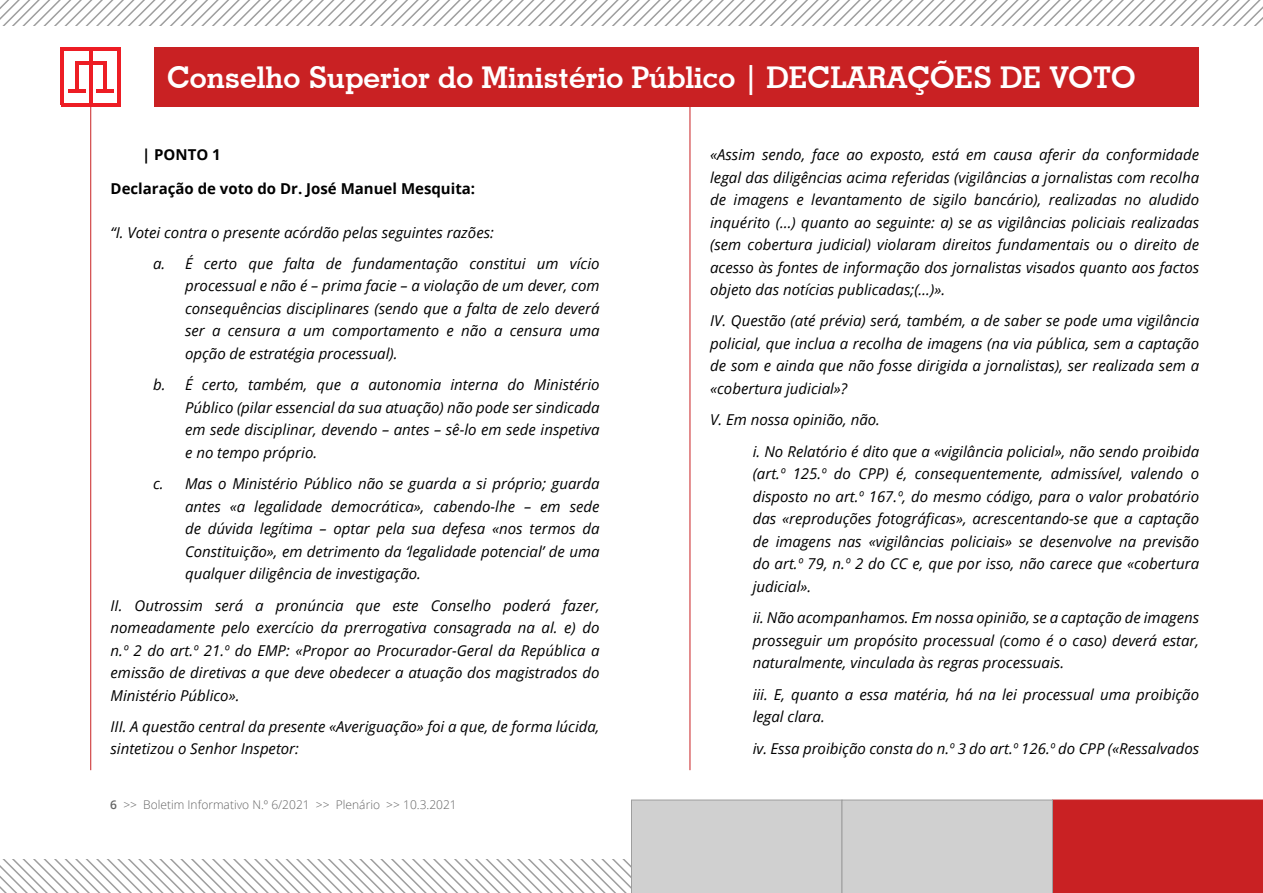
<style>
.page{position:relative;width:1263px;height:893px;background:#fff}
.page>*{position:absolute;margin:0;border:0;box-sizing:border-box;transform-origin:0 0}
.t1{font:700 30px "Geometric Slab 703 BT";color:#fff}
.Declaração_de_Voto_t{font:italic 15px/22.5px "Open Sans";color:#000;text-align:justify}
.declaracao_de_voto_t{font:700 15px "Open Sans";color:#000}
.declaração_de_voto_n{font:700 15px "Open Sans";color:#000}
.t2{font:300 12px "Open Sans";color:#646464}
.s1{font-weight:600}
</style>
<div class="page">
<svg style="left:0;top:800px;width:1263px;height:93px"></svg>
<div style="left:154px;top:47px;width:1045px;height:60px;background:#c92123"></div>
<hr style="left:90px;top:104px;width:1px;height:666px;background:#c92123">
<hr style="left:75px;top:61px;width:3px;height:31px;background:#ed1d24">
<hr style="left:61px;top:47px;width:3px;height:58px;background:#ed1d24">
<hr style="left:117px;top:49px;width:3px;height:56px;background:#ed1d24">
<hr style="left:61px;top:103px;width:59px;height:4px;background:#ed1d24">
<hr style="left:61px;top:47px;width:59px;height:4px;background:#ed1d24">
<hr style="left:89px;top:48px;width:3px;height:56px;background:#ed1d24">
<hr style="left:68px;top:89px;width:17px;height:4px;background:#ed1d24">
<hr style="left:103px;top:61px;width:3px;height:31px;background:#ed1d24">
<hr style="left:75px;top:61px;width:31px;height:4px;background:#ed1d24">
<hr style="left:96px;top:89px;width:18px;height:4px;background:#ed1d24">
<hr style="left:690px;top:104px;width:1px;height:666px;background:#c92123">
<svg style="left:0;top:0;width:1263px;height:26px"></svg>
<h1 class="t1" style="left:167px;top:60px;width:970px">Conselho Superior do Ministério Público | DECLARAÇÕES DE VOTO</h1>
<p class="declaração_de_voto_n" style="left:142px;top:144px;width:80px">| PONTO 1</p>
<p class="declaracao_de_voto_t" style="left:111px;top:178px;width:366px">Declaração de voto do Dr. José Manuel Mesquita:</p>
<p class="Declaração_de_Voto_t" style="left:111px;top:221px;width:385px">“I. Votei contra o presente acórdão pelas seguintes razões:</p>
<p class="Declaração_de_Voto_t" style="left:185px;top:252px;width:416px;text-indent:-32px">a. É certo que falta de fundamentação constitui um vício processual e não é – prima facie – a violação de um dever, com consequências disciplinares (sendo que a falta de zelo deverá ser a censura a um comportamento e não a censura uma opção de estratégia processual).</p>
<p class="Declaração_de_Voto_t" style="left:185px;top:373px;width:416px;text-indent:-32px">b. É certo, também, que a autonomia interna do Ministério Público (pilar essencial da sua atuação) não pode ser sindicada em sede disciplinar, devendo – antes – sê-lo em sede inspetiva e no tempo próprio.</p>
<p class="Declaração_de_Voto_t" style="left:185px;top:472px;width:416px;text-indent:-32px">c. Mas o Ministério Público não se guarda a si próprio; guarda antes «a legalidade democrática», cabendo-lhe – em sede de dúvida legítima – optar pela sua defesa «nos termos da Constituição», em detrimento da ‘legalidade potencial’ de uma qualquer diligência de investigação.</p>
<p class="Declaração_de_Voto_t" style="left:111px;top:594px;width:491px">II. Outrossim será a pronúncia que este Conselho poderá fazer, nomeadamente pelo exercício da prerrogativa consagrada na al. e) do n.º 2 do art.º 21.º do EMP: «Propor ao Procurador-Geral da República a emissão de diretivas a que deve obedecer a atuação dos magistrados do Ministério Público».</p>
<p class="Declaração_de_Voto_t" style="left:111px;top:715px;width:490px">III. A questão central da presente «Averiguação» foi a que, de forma lúcida, sintetizou o Senhor Inspetor:</p>
<p class="t2" style="left:110px;top:796px;width:348px"><span class="s1">6</span> &gt;&gt; Boletim Informativo N.º 6/2021 &gt;&gt; Plenário &gt;&gt; 10.3.2021</p>
<p class="Declaração_de_Voto_t" style="left:710px;top:143px;width:490px">«Assim sendo, face ao exposto, está em causa aferir da conformidade legal das diligências acima referidas (vigilâncias a jornalistas com recolha de imagens e levantamento de sigilo bancário), realizadas no aludido inquérito (…) quanto ao seguinte: a) se as vigilâncias policiais realizadas (sem cobertura judicial) violaram direitos fundamentais ou o direito de acesso às fontes de informação dos jornalistas visados quanto aos factos objeto das notícias publicadas;(…)».</p>
<p class="Declaração_de_Voto_t" style="left:710px;top:309px;width:490px">IV. Questão (até prévia) será, também, a de saber se pode uma vigilância policial, que inclua a recolha de imagens (na via pública, sem a captação de som e ainda que não fosse dirigida a jornalistas), ser realizada sem a «cobertura judicial»?</p>
<p class="Declaração_de_Voto_t" style="left:710px;top:408px;width:171px">V. Em nossa opinião, não.</p>
<p class="Declaração_de_Voto_t" style="left:753px;top:440px;width:448px">i. No Relatório é dito que a «vigilância policial», não sendo proibida (art.º 125.º do CPP) é, consequentemente, admissível, valendo o disposto no art.º 167.º, do mesmo código, para o valor probatório das «reproduções fotográficas», acrescentando-se que a captação de imagens nas «vigilâncias policiais» se desenvolve na previsão do art.º 79, n.º 2 do CC e, que por isso, não carece que «cobertura judicial».</p>
<p class="Declaração_de_Voto_t" style="left:753px;top:606px;width:448px">ii. Não acompanhamos. Em nossa opinião, se a captação de imagens prosseguir um propósito processual (como é o caso) deverá estar, naturalmente, vinculada às regras processuais.</p>
<p class="Declaração_de_Voto_t" style="left:753px;top:683px;width:448px">iii. E, quanto a essa matéria, há na lei processual uma proibição legal clara.</p>
<p class="Declaração_de_Voto_t" style="left:753px;top:737px;width:448px">iv. Essa proibição consta do n.º 3 do art.º 126.º do CPP («Ressalvados</p>
</div>
